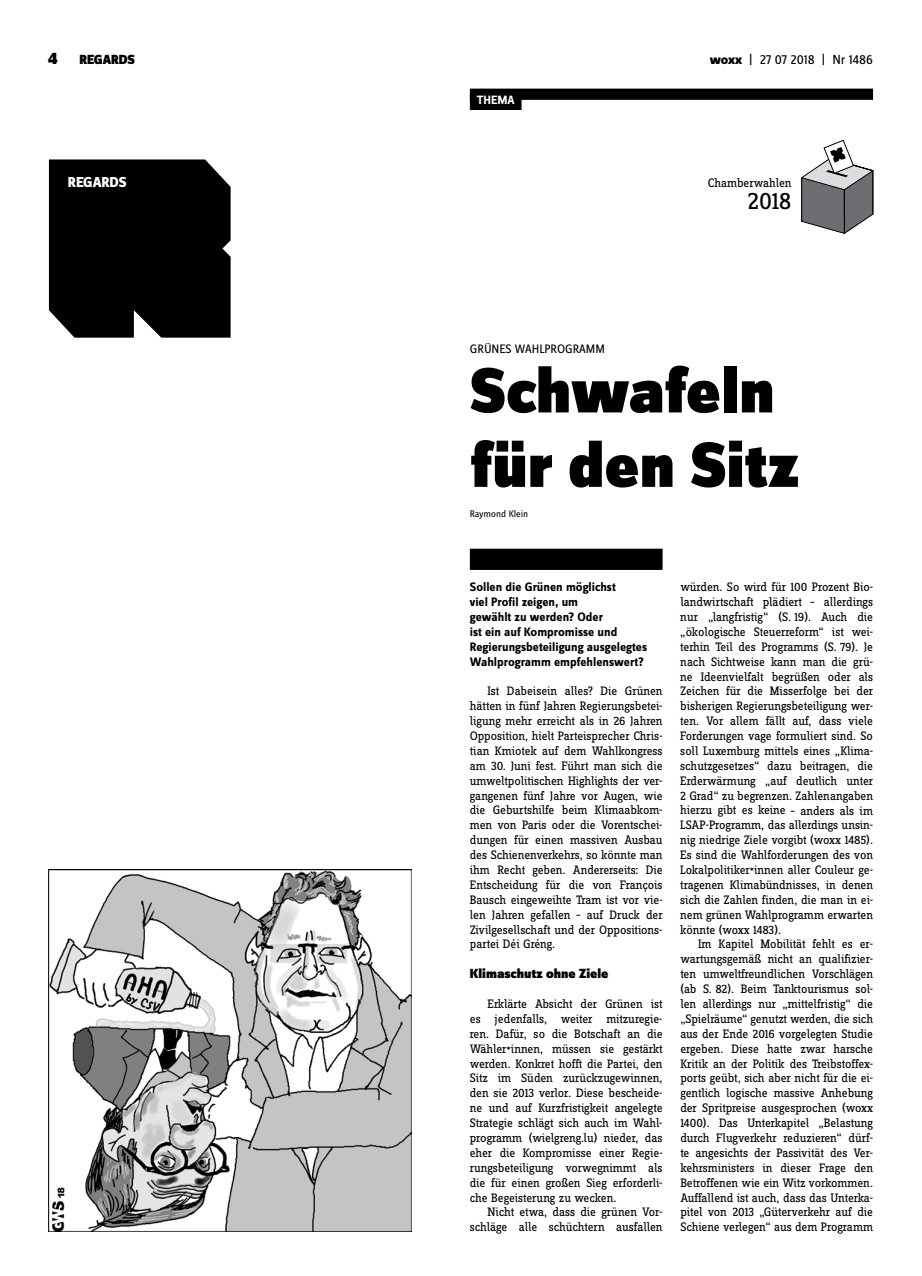
<style>
.page{position:relative;width:922px;height:1276px;background:#fff}
.page>*{position:absolute;margin:0;border:0;box-sizing:border-box;transform-origin:0 0}
.t1{font:900 66.25px/74.4px "Zine Sans Dis";color:#000}
.t2{font:25px "Zine Slab Dis";color:#000}
.t3{font:800 15px "Zine Sans Dis";letter-spacing:-.01em;color:#fff}
.t4{font:900 13.75px "Zine Sans Dis";color:#000}
.t5{font:13.75px "Zine Sans Dis";letter-spacing:-.01em;color:#000}
.t6{font:12.75px/14.9px "Zine Slab Dis";letter-spacing:-.01em;color:#000;text-align:justify}
.t7{font:700 12.75px/14.9px "Zine Sans Dis";color:#000}
.t8{font:12.75px "Zine Sans Dis";color:#000}
.t9{font:700 12.5px "Zine Sans Dis";color:#fff}
.t10{font:10px "Zine Sans Dis";color:#000}
.s1{font-size:17.5px}
.s2{font-weight:800}
</style>
<div class="page">
<div style="left:469px;top:89px;width:403px;height:11px;background:#000"></div>
<div style="left:469px;top:549px;width:193px;height:21px;background:#000"></div>
<div style="left:49px;top:159px;width:181px;height:179px;background:#000"></div>
<div style="left:469px;top:94px;width:52px;height:16px;background:#000"></div>
<img style="left:49px;top:869px;width:362px;height:362px">
<svg style="left:801px;top:139px;width:72px;height:95px"></svg>
<p class="t4" style="left:48px;top:53px;width:88px"><span class="s1">4</span> REGARDS</p>
<p class="t5" style="left:709px;top:53px;width:165px"><span class="s2">woxx</span> | 27 07 2018 | NR 1486</p>
<p class="t3" style="left:68px;top:174px;width:60px">REGARDS</p>
<p class="t9" style="left:477px;top:93px;width:39px">THEMA</p>
<p class="t6" style="left:707px;top:176px;width:85px">Chamberwahlen</p>
<h2 class="t2" style="left:747px;top:188px;width:45px">2018</h2>
<p class="t8" style="left:469px;top:342px;width:136px">GRÜN ES WAHLPROG RAMM</p>
<h1 class="t1" style="left:469px;top:357px;width:331px">Schwafeln für den Sitz</h1>
<p class="t10" style="left:469px;top:508px;width:60px">RAYMOND KLEIN</p>
<p class="t7" style="left:469px;top:580px;width:179px">Sollen die Grünen möglichst<br>viel Profil zeigen, um<br>gewählt zu werden? Oder<br>ist ein auf Kompromisse und<br>Regierungsbeteiligung ausgelegtes<br>Wahlprogramm empfehlenswert?</p>
<p class="t6" style="left:469px;top:684px;width:194px;text-indent:18px">Ist Dabeisein alles? Die Grünen hätten in fünf Jahren Regierungsbetei&shy;ligung mehr erreicht als in 26 Jahren Opposition, hielt Parteisprecher Chris&shy;tian Kmiotek auf dem Wahlkongress am 30. Juni fest. Führt man sich die umweltpolitischen Highlights der ver&shy;gangenen fünf Jahre vor Augen, wie die Geburtshilfe beim Klimaabkom&shy;men von Paris oder die Vorentschei&shy;dungen für einen massiven Ausbau des Schienenverkehrs, so könnte man ihm Recht geben. Andererseits: Die Entscheidung für die von François Bausch eingeweihte Tram ist vor vie&shy;len Jahren gefallen – auf Druck der Zivilgesellschaft und der Oppositions&shy;partei Déi Gréng.</p>
<p class="t4" style="left:469px;top:966px;width:140px">Klimaschutz ohne Ziele</p>
<p class="t6" style="left:469px;top:997px;width:194px;text-indent:18px">Erklärte Absicht der Grünen ist es jedenfalls, weiter mitzuregie&shy;ren. Dafür, so die Botschaft an die Wähler<sub>*</sub>innen, müssen sie gestärkt werden. Konkret hofft die Partei, den Sitz im Süden zurückzugewinnen, den sie 2013 verlor. Diese bescheide&shy;ne und auf Kurzfristigkeit angelegte Strategie schlägt sich auch im Wahl&shy;programm (wielgreng.lu) nieder, das eher die Kompromisse einer Regie&shy;rungsbeteiligung vorwegnimmt als die für einen großen Sieg erforderli&shy;che Begeisterung zu wecken.</p>
<p class="t6" style="left:469px;top:1205px;width:194px;text-align:right">Nicht etwa, dass die grünen Vor&shy;schläge alle schüchtern ausfallen</p>
<p class="t6" style="left:680px;top:580px;width:194px">würden. So wird für 100 Prozent Bio&shy;landwirtschaft plädiert – allerdings nur „langfristig“ (S. 19). Auch die „ökologische Steuerreform“ ist wei&shy;terhin Teil des Programms (S. 79). Je nach Sichtweise kann man die grü&shy;ne Ideenvielfalt begrüßen oder als Zeichen für die Misserfolge bei der bisherigen Regierungsbeteiligung wer&shy;ten. Vor allem fällt auf, dass viele Forderungen vage formuliert sind. So soll Luxemburg mittels eines „Klima&shy;schutzgesetzes“ dazu beitragen, die Erderwärmung „auf deutlich unter 2 Grad“ zu begrenzen. Zahlenangaben hierzu gibt es keine – anders als im LSAP-Programm, das allerdings unsin&shy;nig niedrige Ziele vorgibt (woxx 1485).<br>Es sind die Wahlforderungen des von Lokalpolitiker<sub>*</sub>innen aller Couleur ge&shy;tragenen Klimabündnisses, in denen sich die Zahlen finden, die man in ei&shy;nem grünen Wahlprogramm erwarten könnte (woxx 1483).</p>
<p class="t6" style="left:680px;top:937px;width:194px;text-indent:18px">Im Kapitel Mobilität fehlt es er&shy;wartungsgemäß nicht an qualifizier&shy;ten umweltfreundlichen Vorschlägen (ab S. 82). Beim Tanktourismus sol&shy;len allerdings nur „mittelfristig“ die „Spielräume“ genutzt werden, die sich aus der Ende 2016 vorgelegten Studie ergeben. Diese hatte zwar harsche Kritik an der Politik des Treibstoffex&shy;ports geübt, sich aber nicht für die ei&shy;gentlich logische massive Anhebung der Spritpreise ausgesprochen (woxx 1400). Das Unterkapitel „Belastung durch Flugverkehr reduzieren“ dürf&shy;te angesichts der Passivität des Ver&shy;kehrsministers in dieser Frage den Betroffenen wie ein Witz vorkommen.<br>Auffallend ist auch, dass das Unterka&shy;pitel von 2013 „Güterverkehr auf die Schiene verlegen“ aus dem Programm</p>
</div>
